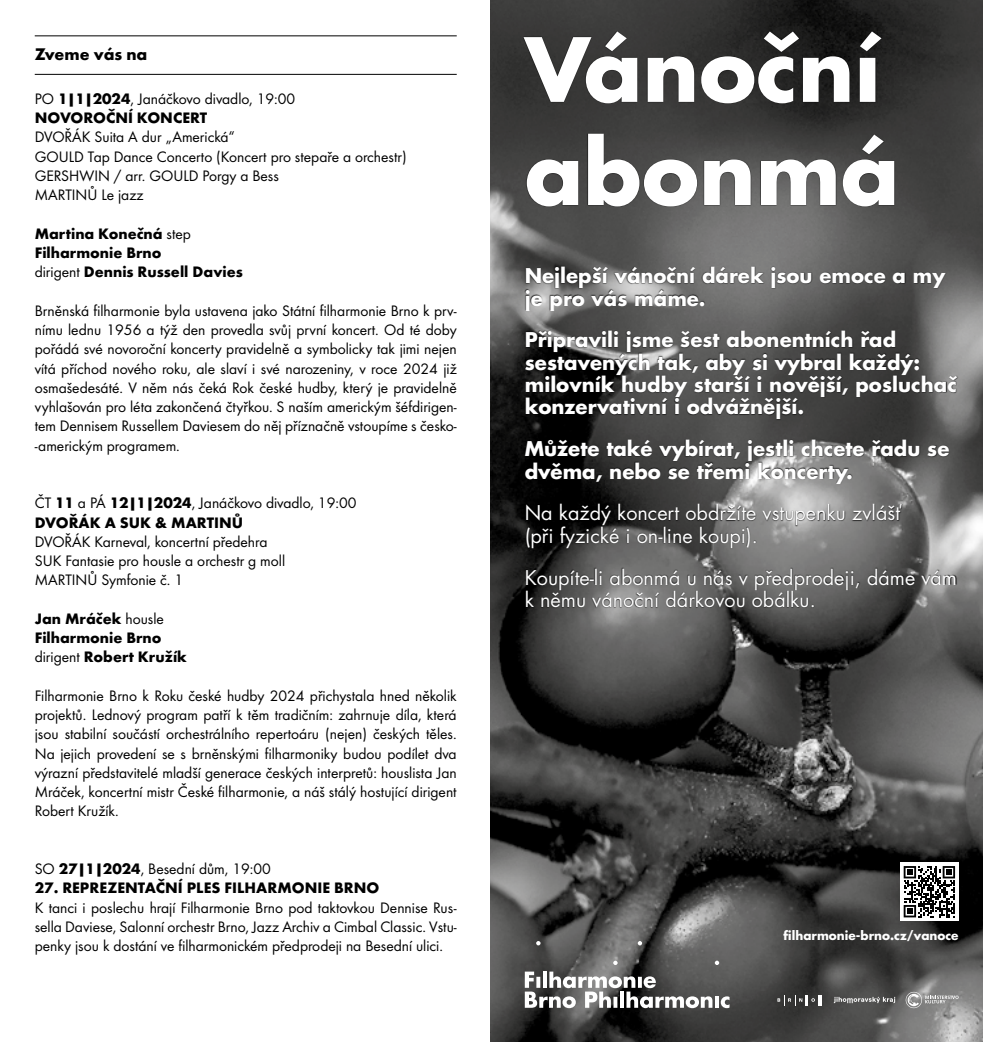
<style>
.page{position:relative;width:983px;height:1042px;background:#fff}
.page>*{position:absolute;margin:0;border:0;box-sizing:border-box;transform-origin:0 0}
.t1{font:700 85.92px/103.1px "Futura CE";color:#fff}
.t2{font:700 19.78px/22.4px "Futura CE";color:#fff}
.t3{font:19.78px/22.4px "Futura CE";color:#fff}
.t4{font:700 17.5px "Futura PT";color:#000}
.t5{font:15.75px/19.2px "Futura Boo";color:#000;text-align:justify}
.t6{font:700 15.75px/19.2px "Futura";color:#000}
.t7{font:700 12.08px "Futura CE";color:#fff}
.s1{font-family:"Futura";font-weight:700}
.s2{font-family:"Futura Boo";font-weight:400}
</style>
<div class="page">
<hr style="left:35px;top:35px;width:421px;height:1px;background:#000">
<hr style="left:35px;top:74px;width:421px;height:1px;background:#000">
<img style="left:491px;top:0;width:491px;height:1042px">
<svg style="left:522px;top:30px;width:373px;height:178px"></svg>
<svg style="left:536px;top:941px;width:4px;height:4px"></svg>
<svg style="left:637px;top:941px;width:5px;height:4px"></svg>
<svg style="left:613px;top:960px;width:4px;height:5px"></svg>
<svg style="left:524px;top:971px;width:188px;height:37px"></svg>
<svg style="left:714px;top:960px;width:5px;height:5px"></svg>
<svg style="left:714px;top:997px;width:4px;height:11px"></svg>
<svg style="left:720px;top:996px;width:9px;height:12px"></svg>
<svg style="left:777px;top:995px;width:44px;height:10px"></svg>
<svg style="left:833px;top:997px;width:61px;height:6px"></svg>
<svg style="left:905px;top:992px;width:53px;height:16px"></svg>
<svg style="left:523px;top:265px;width:435px;height:344px"></svg>
<div style="left:899px;top:862px;width:59px;height:59px;background:#fff"></div>
<svg style="left:903px;top:866px;width:51px;height:51px"></svg>
<p class="t4" style="left:35px;top:43px;width:114px">Zveme vás na</p>
<p class="t5" style="left:35px;top:88px;width:262px">PO <span class="s1">1|1|2024</span>, Janáčkovo divadlo, 19:00</p>
<p class="t6" style="left:35px;top:107px;width:174px">NOVOROČNÍ KONCERT</p>
<p class="t5" style="left:35px;top:127px;width:373px;text-align:left">DVOŘÁK Suita A dur „Americká“<br>GOULD Tap Dance Concerto (Koncert pro stepaře a orchestr)<br>GERSHWIN / arr. GOULD Porgy a Bess<br>MARTINŮ Le jazz</p>
<p class="t6" style="left:35px;top:223px;width:209px">Martina Konečná <span class="s2">step<br></span>Filharmonie Brno<br><span class="s2">dirigent</span> Dennis Russell Davies</p>
<p class="t5" style="left:35px;top:300px;width:423px">Brněnská filharmonie byla ustavena jako Státní filharmonie Brno k prv&shy;nímu lednu 1956 a týž den provedla svůj první koncert. Od té doby pořádá své novoroční koncerty pravidelně a symbolicky tak jimi nejen vítá příchod nového roku, ale slaví i své narozeniny, v roce 2024 již osmašedesáté. V něm nás čeká Rok české hudby, který je pravidelně vyhlašován pro léta zakončená čtyřkou. S naším americkým šéfdirigen&shy;tem Dennisem Russellem Daviesem do něj příznačně vstoupíme s česko--americkým programem.</p>
<p class="t5" style="left:35px;top:492px;width:323px">ČT <span class="s1">11</span> a PÁ <span class="s1">12|1|2024</span>, Janáčkovo divadlo, 19:00</p>
<p class="t6" style="left:35px;top:512px;width:210px">DVOŘÁK A SUK &amp; MARTINŮ</p>
<p class="t5" style="left:35px;top:531px;width:252px;text-align:left">DVOŘÁK Karneval, koncertní předehra<br>SUK Fantasie pro housle a orchestr g moll<br>MARTINŮ Symfonie č. 1</p>
<p class="t6" style="left:35px;top:608px;width:154px">Jan Mráček <span class="s2">housle<br></span>Filharmonie Brno <span class="s2">dirigent</span> Robert Kružík</p>
<p class="t5" style="left:35px;top:685px;width:423px">Filharmonie Brno k Roku české hudby 2024 přichystala hned několik projektů. Lednový program patří k těm tradičním: zahrnuje díla, která jsou stabilní součástí orchestrálního repertoáru (nejen) českých těles.<br>Na jejich provedení se s brněnskými filharmoniky budou podílet dva výrazní představitelé mladší generace českých interpretů: houslista Jan Mráček, koncertní mistr České filharmonie, a náš stálý hostující dirigent Robert Kružík.</p>
<p class="t5" style="left:35px;top:858px;width:237px">SO <span class="s1">27|1|2024</span>, Besední dům, 19:00</p>
<p class="t6" style="left:35px;top:877px;width:346px">27. REPREZENTAČNÍ PLES FILHARMONIE BRNO</p>
<p class="t5" style="left:35px;top:897px;width:423px">K tanci i poslechu hrají Filharmonie Brno pod taktovkou Dennise Rus&shy;sella Daviese, Salonní orchestr Brno, Jazz Archiv a Cimbal Classic. Vstu&shy;penky jsou k dostání ve filharmonickém předprodeji na Besední ulici.</p>
<h1 class="t1" style="left:524px;top:18px;width:376px">Vánoční abonmá</h1>
<p class="t2" style="left:524px;top:265px;width:422px">Nejlepší vánoční dárek jsou emoce a my je pro vás máme.</p>
<p class="t2" style="left:524px;top:329px;width:433px">Připravili jsme šest abonentních řad sestavených tak, aby si vybral každý: milovník hudby starší i novější, posluchač konzervativní i odvážnější.</p>
<p class="t2" style="left:524px;top:438px;width:426px">Můžete také vybírat, jestli chcete řadu se dvěma, nebo se třemi koncerty.</p>
<p class="t3" style="left:524px;top:503px;width:377px">Na každý koncert obdržíte vstupenku zvlášť (při fyzické i on-line koupi).</p>
<p class="t3" style="left:524px;top:567px;width:433px">Koupíte-li abonmá u nás v předprodeji, dáme vám k němu vánoční dárkovou obálku.</p>
<p class="t7" style="left:783px;top:928px;width:176px">filharmonie-brno.cz/vanoce</p>
</div>
